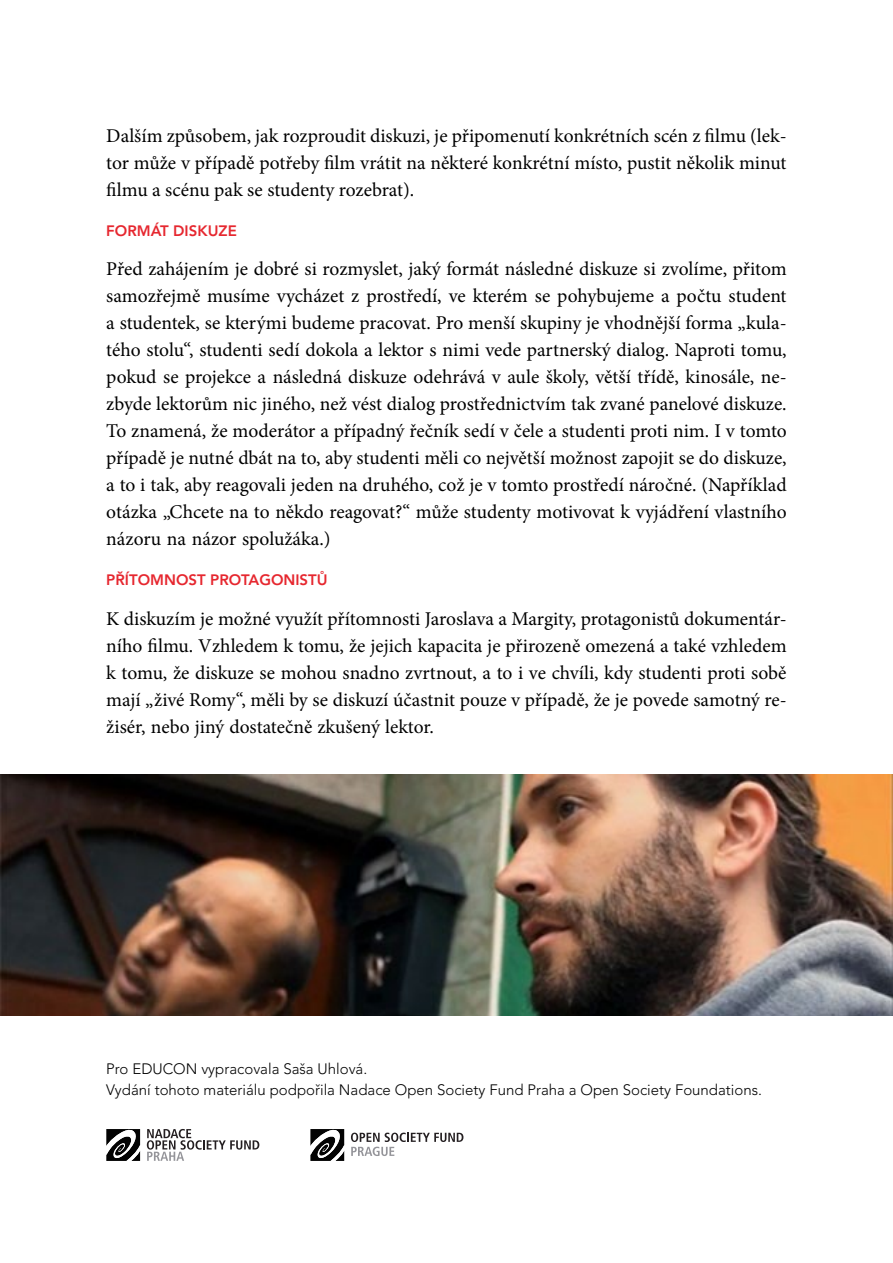
<style>
.page{position:relative;width:893px;height:1263px;background:#fff}
.page>*{position:absolute;margin:0;border:0;box-sizing:border-box;transform-origin:0 0}
.t1{font:19.5px/27px "Minion Pro";color:#000;text-align:justify}
.t2{font:300 15px/21px "Avenir";color:#000}
.t3{font:800 15px "Avenir";color:#e6272f}
</style>
<div class="page">
<img style="left:0;top:775px;width:893px;height:240px">
<svg style="left:147px;top:1129px;width:112px;height:32px"></svg>
<svg style="left:106px;top:1129px;width:34px;height:32px"></svg>
<svg style="left:351px;top:1132px;width:112px;height:24px"></svg>
<svg style="left:310px;top:1129px;width:34px;height:32px"></svg>
<p class="t1" style="left:106px;top:122px;width:682px">Dalším způsobem, jak rozproudit diskuzi, je připomenutí konkrétních scén z filmu (lek&shy;tor může v případě potřeby film vrátit na některé konkrétní místo, pustit několik minut filmu a scénu pak se studenty rozebrat).</p>
<p class="t3" style="left:106px;top:217px;width:132px">FORMÁT DISKUZE</p>
<p class="t1" style="left:106px;top:256px;width:682px">Před zahájením je dobré si rozmyslet, jaký formát následné diskuze si zvolíme, přitom samozřejmě musíme vycházet z prostředí, ve kterém se pohybujeme a počtu student a studentek, se kterými budeme pracovat. Pro menší skupiny je vhodnější forma „kula&shy;tého stolu“, studenti sedí dokola a lektor s nimi vede partnerský dialog. Naproti tomu, pokud se projekce a následná diskuze odehrává v aule školy, větší třídě, kinosále, ne&shy;zbyde lektorům nic jiného, než vést dialog prostřednictvím tak zvané panelové diskuze.<br>To znamená, že moderátor a případný řečník sedí v čele a studenti proti nim. I v tomto případě je nutné dbát na to, aby studenti měli co největší možnost zapojit se do diskuze, a to i tak, aby reagovali jeden na druhého, což je v tomto prostředí náročné. (Například otázka „Chcete na to někdo reagovat?“ může studenty motivovat k vyjádření vlastního názoru na názor spolužáka.)</p>
<p class="t3" style="left:106px;top:566px;width:223px">PŘÍTOMNOST PROTAGONISTŮ</p>
<p class="t1" style="left:106px;top:605px;width:682px">K diskuzím je možné využít přítomnosti Jaroslava a Margity, protagonistů dokumentár&shy;ního filmu. Vzhledem k tomu, že jejich kapacita je přirozeně omezená a také vzhledem k tomu, že diskuze se mohou snadno zvrtnout, a to i ve chvíli, kdy studenti proti sobě mají „živé Romy“, měli by se diskuzí účastnit pouze v případě, že je povede samotný re&shy;žisér, nebo jiný dostatečně zkušený lektor.</p>
<p class="t2" style="left:106px;top:1058px;width:657px">Pro EDUCON vypracovala Saša Uhlová.<br>Vydání tohoto materiálu podpořila Nadace Open Society Fund Praha a Open Society Foundations.</p>
</div>
